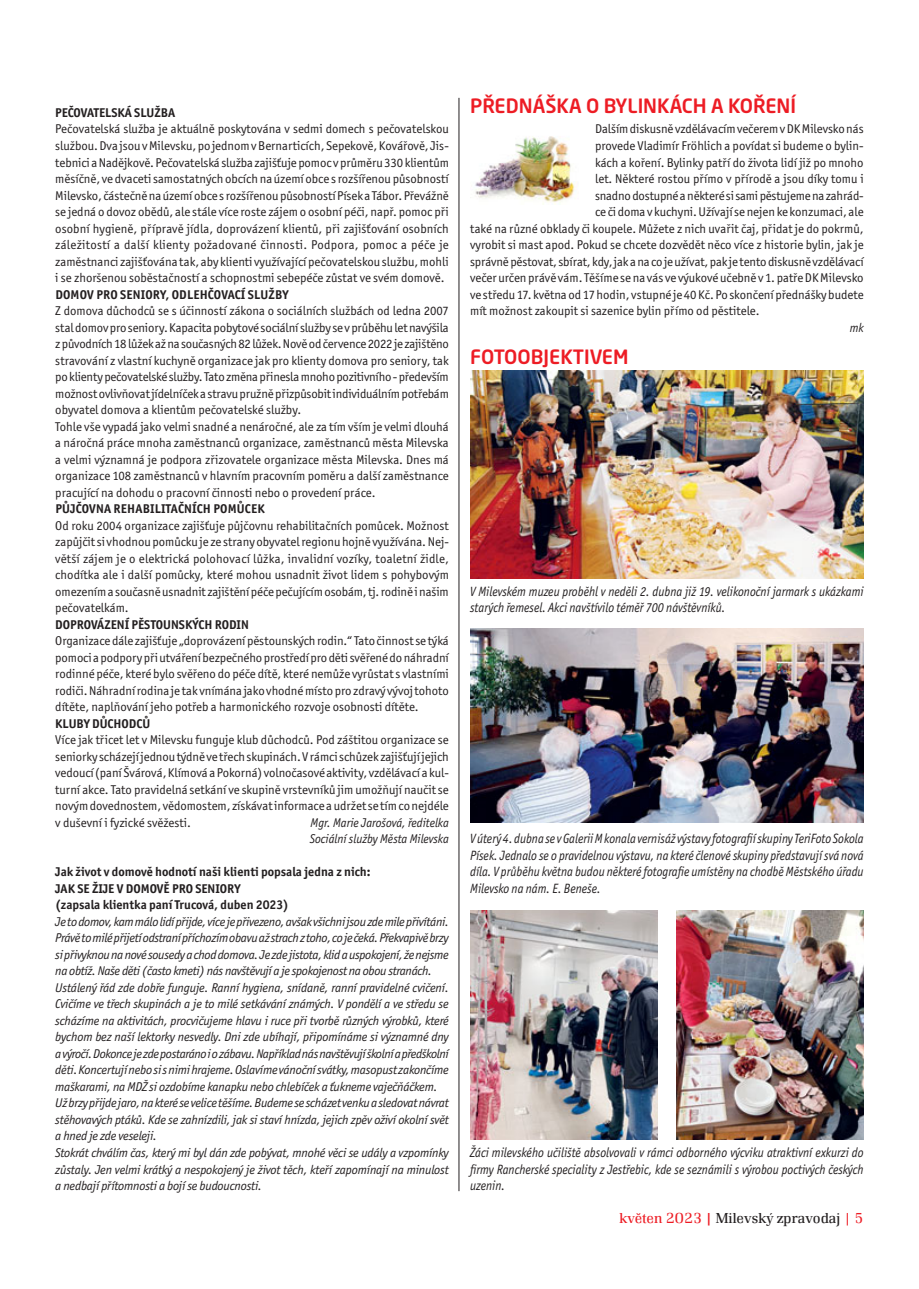
<style>
.page{position:relative;width:919px;height:1289px;background:#fff}
.page>*{position:absolute;margin:0;border:0;box-sizing:border-box;transform-origin:0 0}
.t1{font:500 19.5px "Neo Sans Pro";color:#ed1c24}
.t2{font:300 15px "Renault TOT";color:#231f20}
.t3{font:italic 13.5px/16.5px "Officina Sans Itc TOT";color:#231f20;text-align:justify;scale:.9 1}
.t4{font:12.75px/16.5px "Officina Sans Itc TOT";color:#231f20;text-align:justify}
.t5{font:italic 12.75px/16.5px "Officina Sans Itc TOT";letter-spacing:-.015em;color:#231f20}
.t6{font:700 12.75px/16.5px "Officina Sans Itc TOT";color:#231f20}
.t7{font:italic 12.75px/16.5px "Officina Sans Itc TOT";letter-spacing:-.015em;color:#231f20;scale:.95 1}
.s1{color:#ed1c24}
.s2{font-weight:500;color:#ed1c24}
</style>
<div class="page">
<hr style="left:458px;top:98px;width:1px;height:1093px;background:#231f20">
<img style="left:475px;top:136px;width:101px;height:69px">
<img style="left:470px;top:628px;width:393px;height:195px">
<img style="left:470px;top:371px;width:393px;height:207px">
<img style="left:470px;top:910px;width:187px;height:229px">
<img style="left:676px;top:910px;width:187px;height:229px">
<p class="t6" style="left:55px;top:105px;width:121px">PEČOVATELSKÁ SLUŽBA</p>
<p class="t4" style="left:55px;top:122px;width:395px">Pečovatelská služba je aktuálně poskytována v sedmi domech s pečovatelskou službou. Dva jsou v Milevsku, po jednom v Bernarticích, Sepekově, Kovářově, Jis&shy;tebnici a Nadějkově. Pečovatelská služba zajišťuje pomoc v průměru 330 klientům měsíčně, ve dvaceti samostatných obcích na území obce s rozšířenou působností Milevsko, částečně na území obce s rozšířenou působností Písek a Tábor. Převážně se jedná o dovoz obědů, ale stále více roste zájem o osobní péči, např. pomoc při osobní hygieně, přípravě jídla, doprovázení klientů, při zajišťování osobních záležitostí a další klienty požadované činnosti. Podpora, pomoc a péče je zaměstnanci zajišťována tak, aby klienti využívající pečovatelskou službu, mohli i se zhoršenou soběstačností a schopnostmi sebepéče zůstat ve svém domově.</p>
<p class="t6" style="left:55px;top:287px;width:235px">DOMOV PRO SENIORY, ODLEHČOVACÍ SLUŽBY</p>
<p class="t4" style="left:55px;top:303px;width:395px;text-align:left">Z domova důchodců se s účinností zákona o sociálních službách od ledna 2007 stal domov pro seniory. Kapacita pobytové sociální služby se v průběhu let navýšila z původních 18 lůžek až na současných 82 lůžek. Nově od července 2022 je zajištěno stravování z vlastní kuchyně organizace jak pro klienty domova pro seniory, tak po klienty pečovatelské služby. Tato změna přinesla mnoho pozitivního - především možnost ovlivňovat jídelníček a stravu pružně přizpůsobit individuálním potřebám obyvatel domova a klientům pečovatelské služby.<br>Tohle vše vypadá jako velmi snadné a nenáročné, ale za tím vším je velmi dlouhá a náročná práce mnoha zaměstnanců organizace, zaměstnanců města Milevska a velmi významná je podpora zřizovatele organizace města Milevska. Dnes má organizace 108 zaměstnanců v hlavním pracovním poměru a další zaměstnance pracující na dohodu o pracovní činnosti nebo o provedení práce.</p>
<p class="t6" style="left:55px;top:501px;width:211px">PŮJČOVNA REHABILITAČNÍCH POMŮCEK</p>
<p class="t4" style="left:55px;top:518px;width:395px">Od roku 2004 organizace zajišťuje půjčovnu rehabilitačních pomůcek. Možnost zapůjčit si vhodnou pomůcku je ze strany obyvatel regionu hojně využívána. Nej&shy;větší zájem je o elektrická polohovací lůžka, invalidní vozíky, toaletní židle, chodítka ale i další pomůcky, které mohou usnadnit život lidem s pohybovým omezením a současně usnadnit zajištění péče pečujícím osobám, tj. rodině i našim pečovatelkám.</p>
<p class="t6" style="left:55px;top:617px;width:195px">DOPROVÁZENÍ PĚSTOUNSKÝCH RODIN</p>
<p class="t4" style="left:55px;top:633px;width:395px">Organizace dále zajišťuje „doprovázení pěstounských rodin.“ Tato činnost se týká pomoci a podpory při utváření bezpečného prostředí pro děti svěřené do náhradní rodinné péče, které bylo svěřeno do péče dítě, které nemůže vyrůstat s vlastními rodiči. Náhradní rodina je tak vnímána jako vhodné místo pro zdravý vývoj tohoto dítěte, naplňování jeho potřeb a harmonického rozvoje osobnosti dítěte.</p>
<p class="t6" style="left:55px;top:716px;width:96px">KLUBY DŮCHODCŮ</p>
<p class="t4" style="left:55px;top:732px;width:395px">Více jak třicet let v Milevsku funguje klub důchodců. Pod záštitou organizace se seniorky scházejí jednou týdně ve třech skupinách. V rámci schůzek zajišťují jejich vedoucí (paní Švárová, Klímová a Pokorná) volnočasové aktivity, vzdělávací a kul&shy;turní akce. Tato pravidelná setkání ve skupině vrstevníků jim umožňují naučit se novým dovednostem, vědomostem, získávat informace a udržet se tím co nejdéle v duševní i fyzické svěžesti.</p>
<p class="t7" style="left:309px;top:815px;width:148px">Mgr. Marie Jarošová, ředitelka<br>Sociální služby Města Milevska</p>
<p class="t6" style="left:55px;top:864px;width:317px">Jak život v domově hodnotí naši klienti popsala jedna z nich:<br>JAK SE ŽIJE V DOMOVĚ PRO SENIORY<br>(zapsala klientka paní Trucová, duben 2023)</p>
<p class="t5" style="left:55px;top:914px;width:395px">Je to domov, kam málo lidí přijde, více je přivezeno, avšak všichni jsou zde mile přivítáni.<br>Právě to milé přijetí odstraní příchozím obavu až strach z toho, co je čeká. Překvapivě brzy si přivyknou na nové sousedy achod domova. Je zde jistota, klid auspokojení, že nejsme na obtíž. Naše děti (často kmeti) nás navštěvují a je spokojenost na obou stranách.<br>Ustálený řád zde dobře funguje. Ranní hygiena, snídaně, ranní pravidelné cvičení.<br>Cvičíme ve třech skupinách a je to milé setkávání známých. V pondělí a ve středu se scházíme na aktivitách, procvičujeme hlavu i ruce při tvorbě různých výrobků, které bychom bez naší lektorky nesvedly. Dni zde ubíhají, připomínáme si významné dny avýročí. Dokonce je zde postaráno iozábavu. Například nás navštěvují školní apředškolní děti. Koncertují nebo si s nimi hrajeme. Oslavíme vánoční svátky, masopust zakončíme maškarami, na MDŽ si ozdobíme kanapku nebo chlebíček a ťukneme vaječňáčkem.<br>Už brzy přijde jaro, na které se velice těšíme. Budeme se scházet venku asledovat návrat stěhovavých ptáků. Kde se zahnízdili, jak si staví hnízda, jejich zpěv oživí okolní svět a hned je zde veseleji.<br>Stokrát chválím čas, který mi byl dán zde pobývat, mnohé věci se udály a vzpomínky zůstaly. Jen velmi krátký a nespokojený je život těch, kteří zapomínají na minulost a nedbají přítomnosti a bojí se budoucnosti.</p>
<h1 class="t1" style="left:470px;top:95px;width:327px">PŘEDNÁŠKA O BYLINKÁCH A KOŘENÍ</h1>
<p class="t4" style="left:595px;top:122px;width:270px">Dalším diskusně vzdělávacím večerem v DK Milevsko nás</p>
<p class="t4" style="left:595px;top:138px;width:270px">provede Vladimír Fröhlich a povídat si budeme o bylin-</p>
<p class="t4" style="left:595px;top:155px;width:270px">kách a koření. Bylinky patří do života lidí již po mnoho</p>
<p class="t4" style="left:595px;top:171px;width:270px">let. Některé rostou přímo v přírodě a jsou díky tomu i</p>
<p class="t4" style="left:595px;top:188px;width:270px">snadno dostupné a některé si sami pěstujeme na zahrád-</p>
<p class="t4" style="left:595px;top:204px;width:270px">ce či doma v kuchyni. Užívají se nejen ke konzumaci, ale</p>
<p class="t4" style="left:470px;top:221px;width:395px">také na různé obklady či koupele. Můžete z nich uvařit čaj, přidat je do pokrmů,</p>
<p class="t4" style="left:470px;top:237px;width:395px">vyrobit si mast apod. Pokud se chcete dozvědět něco více z historie bylin, jak je</p>
<p class="t4" style="left:470px;top:254px;width:395px">správně pěstovat, sbírat, kdy, jak a na co je užívat, pak je tento diskusně vzdělávací</p>
<p class="t4" style="left:470px;top:270px;width:395px">večer určen právě vám. Těšíme se na vás ve výukové učebně v 1. patře DK Milevsko</p>
<p class="t4" style="left:470px;top:287px;width:395px">ve středu 17. května od 17 hodin, vstupné je 40 Kč. Po skončení přednášky budete</p>
<p class="t4" style="left:470px;top:303px;width:291px">mít možnost zakoupit si sazenice bylin přímo od pěstitele.</p>
<p class="t7" style="left:849px;top:320px;width:16px">mk</p>
<h1 class="t1" style="left:470px;top:345px;width:160px">FOTOOBJEKTIVEM</h1>
<p class="t3" style="left:470px;top:584px;width:439px">V Milevském muzeu proběhl v neděli 2. dubna již 19. velikonoční jarmark s ukázkami starých řemesel. Akci navštívilo téměř 700 návštěvníků.</p>
<p class="t3" style="left:470px;top:831px;width:439px">V úterý 4. dubna se v Galerii M konala vernisáž výstavy fotografií skupiny TeriFoto Sokola Písek. Jednalo se o pravidelnou výstavu, na které členové skupiny představují svá nová díla. V průběhu května budou některé fotografie umístěny na chodbě Městského úřadu Milevsko na nám. E. Beneše.</p>
<p class="t3" style="left:470px;top:1145px;width:439px">Žáci milevského učiliště absolvovali v rámci odborného výcviku atraktivní exkurzi do firmy Rancherské speciality z Jestřebic, kde se seznámili s výrobou poctivých českých uzenin.</p>
<p class="t2" style="left:619px;top:1212px;width:246px"><span class="s1">květen 2023</span> <span class="s2">|</span> Milevský zpravodaj <span class="s1">| 5</span></p>
</div>
